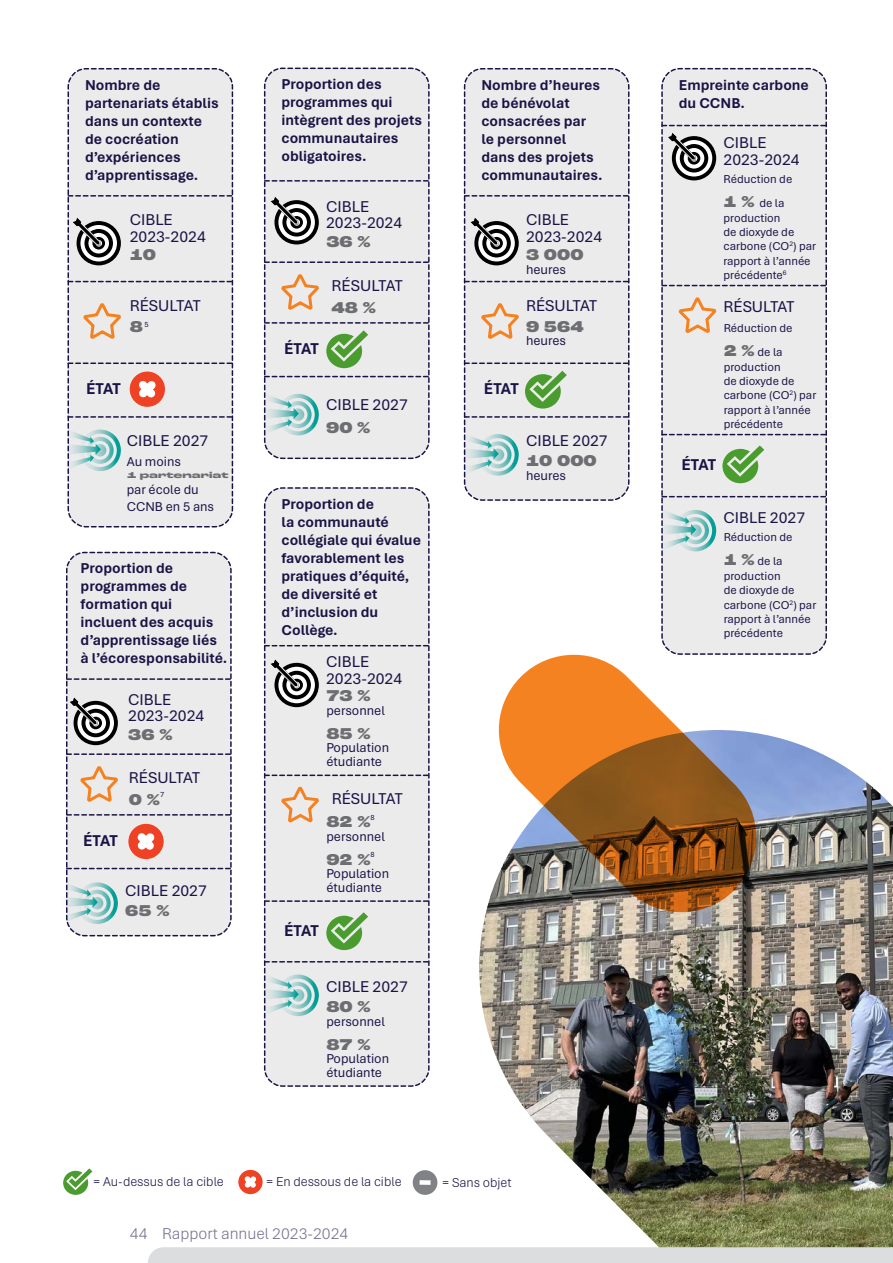
<style>
.page{position:relative;width:893px;height:1263px;background:#fff}
.page>*{position:absolute;margin:0;border:0;box-sizing:border-box;transform-origin:0 0}
.t1{font:16.5px/16.5px "Aptos";color:#1a1445}
.t2{font:100 extra-condensed 16.5px "Roc Grotesk Variable";color:#6d6e71}
.t3{font:700 16.5px "Aptos";letter-spacing:-.05em;color:#1a1445}
.Paragraph_Style_1{font:300 16.5px "Aptos";color:#757290}
.t4{font:700 15px/18px "Aptos";color:#1a1445}
.t5{font:13.5px/13.5px "Aptos";color:#1a1445}
.t6{font:300 13.5px "Aptos";color:#1a1445}
.t7{font:12px/14.4px "Aptos";color:#1a1445}
.t8{font:100 extra-condensed 9px "Roc Grotesk Variable";color:#6d6e71}
.t9{font:7.8px "Aptos";color:#1a1445}
.s1{font-family:"Roc Grotesk Variable";font-weight:100;font-stretch:extra-condensed;font-size:16.5px;color:#6d6e71}
</style>
<div class="page">
<img style="left:479px;top:734px;width:414px;height:513px">
<svg style="left:263px;top:487px;width:167px;height:600px;background:#e0e0e3"></svg>
<svg style="left:67px;top:68px;width:167px;height:23px;background:#e0e0e3"></svg>
<svg style="left:661px;top:632px;width:166px;height:23px;background:#e4e4e7"></svg>
<svg style="left:491px;top:647px;width:273px;height:272px"></svg>
<svg style="left:63px;top:1168px;width:29px;height:27px"></svg>
<div style="left:238px;top:1170px;width:25px;height:24px;background:#ef4123;border-radius:50%"></div>
<svg style="left:244px;top:1176px;width:12px;height:12px"></svg>
<div style="left:413px;top:1170px;width:24px;height:25px;background:#808285;border-radius:50%"></div>
<div style="left:420px;top:1180px;width:11px;height:5px;background:#fff"></div>
<div style="left:148px;top:1247px;width:745px;height:16px;background:#dcddde"></div>
<svg style="left:661px;top:67px;width:166px;height:565px;background:#e1e2e3"></svg>
<svg style="left:463px;top:68px;width:167px;height:433px;background:#dfe0e0"></svg>
<svg style="left:263px;top:67px;width:167px;height:393px;background:#dedfdf"></svg>
<svg style="left:67px;top:91px;width:167px;height:437px;background:#e1dfe1"></svg>
<svg style="left:66px;top:551px;width:166px;height:386px;background:#dfdddf"></svg>
<svg style="left:263px;top:510px;width:167px;height:554px;background:#e1e2e3"></svg>
<p class="t4" style="left:85px;top:75px;width:135px">Nombre de partenariats établis dans un contexte de cocréation d’expériences d’apprentissage.</p>
<p class="t1" style="left:130px;top:211px;width:78px">CIBLE<br>2023-2024</p>
<p class="t2" style="left:130px;top:246px;width:28px">10</p>
<p class="t1" style="left:130px;top:297px;width:72px">RÉSULTAT</p>
<p class="t2" style="left:130px;top:317px;width:21px">8 <sup>5</sup></p>
<p class="t3" style="left:86px;top:378px;width:36px">ÉTAT</p>
<p class="t1" style="left:127px;top:432px;width:83px">CIBLE 2027</p>
<p class="t5" style="left:127px;top:454px;width:56px">Au moins</p>
<p class="t8" style="left:127px;top:470px;width:103px">1 partenariat</p>
<p class="t5" style="left:127px;top:481px;width:89px;line-height:16.2px">par école du<br>CCNB en 5 ans</p>
<p class="t4" style="left:81px;top:559px;width:148px">Proportion de programmes de formation qui incluent des acquis d’apprentissage liés à l’écoresponsabilité.</p>
<p class="t1" style="left:128px;top:690px;width:78px">CIBLE<br>2023-2024</p>
<p class="t2" style="left:128px;top:726px;width:46px">36 %</p>
<p class="t1" style="left:129px;top:769px;width:72px">RÉSULTAT</p>
<p class="t3" style="left:83px;top:829px;width:36px">ÉTAT</p>
<p class="t2" style="left:129px;top:790px;width:33px">0 %</p>
<p class="t9" style="left:160px;top:789px;width:6px">7</p>
<p class="t1" style="left:125px;top:882px;width:83px">CIBLE 2027</p>
<p class="t2" style="left:125px;top:902px;width:46px">65 %</p>
<p class="t4" style="left:281px;top:75px;width:142px">Proportion des programmes qui intègrent des projets communautaires obligatoires.</p>
<p class="t1" style="left:326px;top:197px;width:78px">CIBLE<br>2023-2024</p>
<p class="t2" style="left:326px;top:233px;width:46px">36 %</p>
<p class="t1" style="left:332px;top:277px;width:72px">RÉSULTAT</p>
<p class="t3" style="left:284px;top:337px;width:36px">ÉTAT</p>
<p class="t2" style="left:332px;top:298px;width:46px">48 %</p>
<p class="t1" style="left:326px;top:396px;width:83px">CIBLE 2027</p>
<p class="t2" style="left:326px;top:419px;width:46px">90 %</p>
<p class="t4" style="left:281px;top:495px;width:141px">Proportion de<br>la communauté collégiale qui évalue favorablement les pratiques d’équité, de diversité et d’inclusion du<br>Collège.</p>
<p class="t1" style="left:326px;top:653px;width:78px">CIBLE<br>2023-2024</p>
<p class="t2" style="left:326px;top:687px;width:46px">73 %</p>
<p class="t5" style="left:326px;top:703px;width:60px">personnel</p>
<p class="t2" style="left:326px;top:725px;width:46px">85 %</p>
<p class="t5" style="left:326px;top:741px;width:64px">Population étudiante</p>
<p class="t1" style="left:332px;top:790px;width:72px">RÉSULTAT</p>
<p class="t2" style="left:326px;top:813px;width:46px">82 %</p>
<p class="t9" style="left:371px;top:812px;width:6px">8</p>
<p class="t5" style="left:326px;top:829px;width:60px">personnel</p>
<p class="t2" style="left:326px;top:851px;width:46px">92 %</p>
<p class="t9" style="left:371px;top:849px;width:6px">8</p>
<p class="t5" style="left:326px;top:867px;width:64px">Population étudiante</p>
<p class="t3" style="left:284px;top:919px;width:36px">ÉTAT</p>
<p class="t1" style="left:326px;top:977px;width:83px">CIBLE 2027</p>
<p class="t2" style="left:326px;top:998px;width:46px">80 %</p>
<p class="t5" style="left:326px;top:1014px;width:60px">personnel</p>
<p class="t2" style="left:326px;top:1035px;width:46px">87 %</p>
<p class="t5" style="left:326px;top:1051px;width:64px">Population étudiante</p>
<p class="t4" style="left:481px;top:75px;width:123px">Nombre d’heures de bénévolat consacrées par le personnel dans des projets communautaires.</p>
<p class="t1" style="left:526px;top:211px;width:78px">CIBLE<br>2023-2024</p>
<p class="t2" style="left:526px;top:246px;width:59px">3 000</p>
<p class="t5" style="left:526px;top:262px;width:42px">heures</p>
<p class="t1" style="left:526px;top:297px;width:72px">RÉSULTAT</p>
<p class="t2" style="left:526px;top:317px;width:59px">9 564</p>
<p class="t5" style="left:526px;top:333px;width:42px">heures</p>
<p class="t3" style="left:484px;top:378px;width:36px">ÉTAT</p>
<p class="t1" style="left:526px;top:432px;width:83px">CIBLE 2027</p>
<p class="t2" style="left:526px;top:452px;width:72px">10 000</p>
<p class="t5" style="left:526px;top:468px;width:42px">heures</p>
<p class="t6" style="left:93px;top:1172px;width:132px">= Au-dessus de la cible</p>
<p class="t6" style="left:266px;top:1172px;width:137px">= En dessous de la cible</p>
<p class="Paragraph_Style_1" style="left:130px;top:1222px;width:19px">44</p>
<p class="Paragraph_Style_1" style="left:162px;top:1222px;width:188px">Rapport annuel 2023-2024</p>
<p class="t6" style="left:442px;top:1173px;width:71px">= Sans objet</p>
<p class="t4" style="left:679px;top:75px;width:132px">Empreinte carbone du CCNB.</p>
<p class="t1" style="left:723px;top:134px;width:78px">CIBLE<br>2023-2024</p>
<p class="t7" style="left:723px;top:167px;width:70px;line-height:24px">Réduction de<br><span class="s1">1 %</span> de la</p>
<p class="t7" style="left:723px;top:210px;width:94px">production<br>de dioxyde de carbone (CO<sup>2</sup>) par rapport à l’année précédente<sup>6</sup></p>
<p class="t1" style="left:723px;top:298px;width:72px">RÉSULTAT</p>
<p class="t7" style="left:724px;top:316px;width:70px;line-height:24px">Réduction de<br><span class="s1">2 %</span> de la</p>
<p class="t7" style="left:724px;top:359px;width:94px">production<br>de dioxyde de carbone (CO<sup>2</sup>) par rapport à l’année précédente</p>
<p class="t3" style="left:681px;top:453px;width:36px">ÉTAT</p>
<p class="t1" style="left:723px;top:508px;width:83px">CIBLE 2027</p>
<p class="t7" style="left:724px;top:525px;width:70px;line-height:24px">Réduction de<br><span class="s1">1 %</span> de la</p>
<p class="t7" style="left:724px;top:568px;width:94px">production<br>de dioxyde de carbone (CO<sup>2</sup>) par rapport à l’année précédente</p>
</div>
